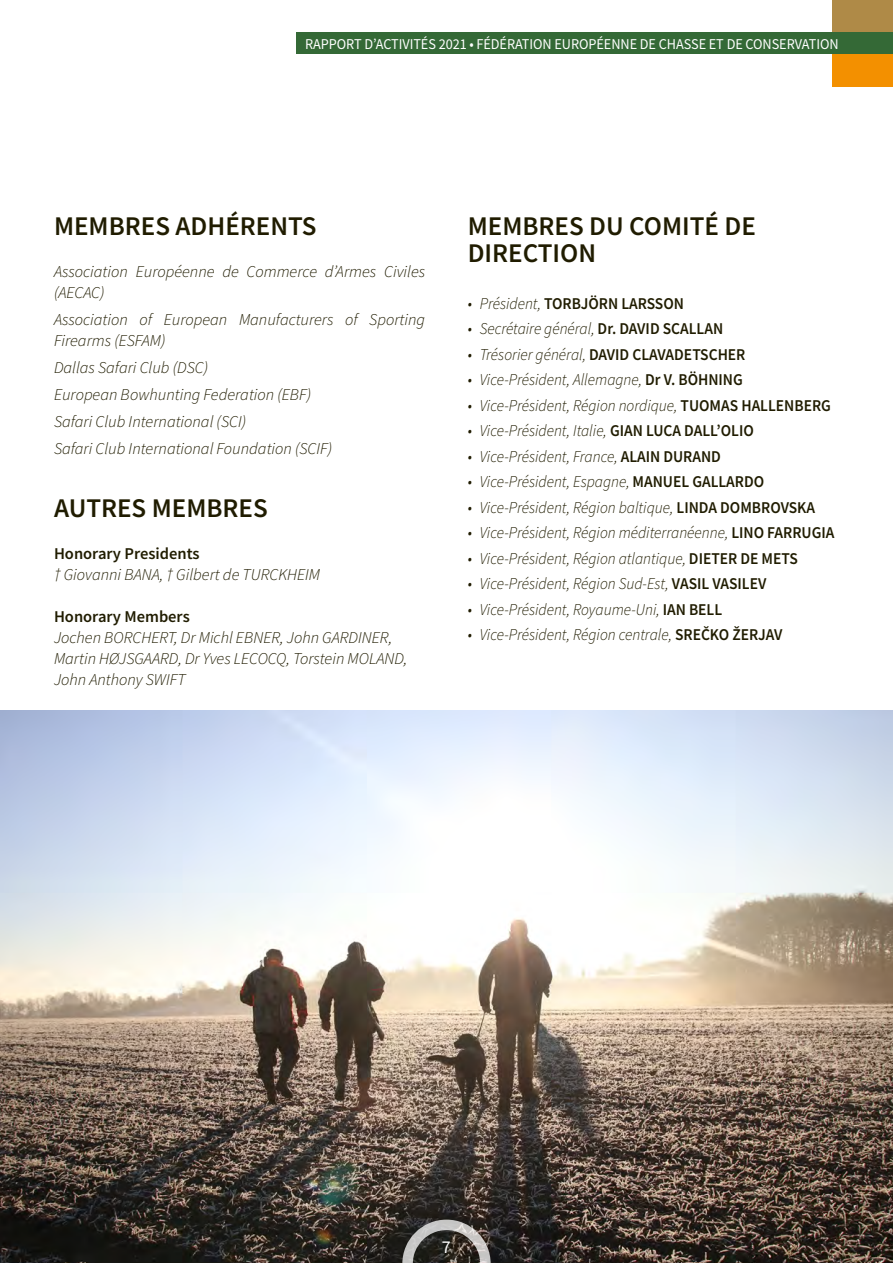
<style>
.page{position:relative;width:893px;height:1263px;background:#fff}
.page>*{position:absolute;margin:0;border:0;box-sizing:border-box;transform-origin:0 0}
.t1{font:600 27px/27px "Source Sans Pro";color:#201c00}
.t2{font:18px "Source Sans Pro";color:#fff}
.t3{font:italic 300 16.5px "Source Sans Pro";color:#201c00;scale:.94 1}
.t4{font:italic 300 16.5px/21px "Source Sans Pro";color:#201c00}
.t5{font:600 16.5px "Source Sans Pro";color:#201c00}
.t6{font:600 16.5px "Source Sans Pro";color:#201c00;scale:.94 1}
.t7{font:15px "Source Sans Pro";letter-spacing:-.005em;color:#fff;scale:.95 1}
.s1{font-weight:300;font-style:italic}
.s2{font-weight:600;font-style:normal}
</style>
<div class="page">
<div style="left:832px;top:33px;width:61px;height:53px;background:#f39000"></div>
<div style="left:832px;top:0;width:61px;height:54px;background:#af8a47"></div>
<div style="left:296px;top:33px;width:597px;height:21px;background:#346936"></div>
<img style="left:0;top:710px;width:893px;height:553px">
<svg style="left:397px;top:1213px;width:99px;height:50px;background:#55514e"></svg>
<p class="t7" style="left:305px;top:34px;width:563px">RAPPORT D’ACTIVITÉS 2021 • FÉDÉRATION EUROPÉENNE DE CHASSE ET DE CONSERVATION</p>
<h1 class="t1" style="left:54px;top:213px;width:264px">MEMBRES ADHÉRENTS</h1>
<p class="t4" style="left:54px;top:261px;width:373px">Association Européenne de Commerce d’Armes Civiles (AECAC)</p>
<p class="t4" style="left:54px;top:309px;width:373px">Association of European Manufacturers of Sporting<br>Firearms (ESFAM)</p>
<p class="t4" style="left:54px;top:354px;width:280px;line-height:27px">Dallas Safari Club (DSC)<br>European Bowhunting Federation (EBF)<br>Safari Club International (SCI)<br>Safari Club International Foundation (SCIF)</p>
<h1 class="t1" style="left:54px;top:495px;width:215px">AUTRES MEMBRES</h1>
<p class="t5" style="left:54px;top:543px;width:147px">Honorary Presidents</p>
<p class="t4" style="left:54px;top:564px;width:268px">† Giovanni BANA, † Gilbert de TURCKHEIM</p>
<p class="t5" style="left:54px;top:606px;width:137px">Honorary Members</p>
<p class="t4" style="left:54px;top:627px;width:355px">Jochen BORCHERT, Dr Michl EBNER, John GARDINER,<br>Martin HØJSGAARD, Dr Yves LECOCQ, Torstein MOLAND,<br>John Anthony SWIFT</p>
<h1 class="t1" style="left:468px;top:213px;width:290px">MEMBRES DU COMITÉ DE<br>DIRECTION</h1>
<p class="t6" style="left:468px;top:293px;width:232px"><span class="s1">• Président,</span> TORBJÖRN LARSSON</p>
<p class="t3" style="left:468px;top:319px;width:273px">• Secrétaire général, <span class="s2">Dr. DAVID SCALLAN</span></p>
<p class="t3" style="left:468px;top:344px;width:297px">• Trésorier général, <span class="s2">DAVID CLAVADETSCHER</span></p>
<p class="t3" style="left:468px;top:370px;width:294px">• Vice-Président, Allemagne, <span class="s2">Dr V. BÖHNING</span></p>
<p class="t3" style="left:468px;top:395px;width:388px">• Vice-Président, Région nordique, <span class="s2">TUOMAS HALLENBERG</span></p>
<p class="t3" style="left:468px;top:421px;width:306px">• Vice-Président, Italie, <span class="s2">GIAN LUCA DALL’OLIO</span></p>
<p class="t3" style="left:468px;top:446px;width:271px">• Vice-Président, France, <span class="s2">ALAIN DURAND</span></p>
<p class="t3" style="left:468px;top:472px;width:317px">• Vice-Président, Espagne, <span class="s2">MANUEL GALLARDO</span></p>
<p class="t3" style="left:468px;top:497px;width:371px">• Vice-Président, Région baltique, <span class="s2">LINDA DOMBROVSKA</span></p>
<p class="t3" style="left:468px;top:523px;width:392px">• Vice-Président, Région méditerranéenne, <span class="s2">LINO FARRUGIA</span></p>
<p class="t3" style="left:468px;top:548px;width:353px">• Vice-Président, Région atlantique, <span class="s2">DIETER DE METS</span></p>
<p class="t3" style="left:468px;top:574px;width:319px">• Vice-Président, Région Sud-Est, <span class="s2">VASIL VASILEV</span></p>
<p class="t3" style="left:468px;top:599px;width:272px">• Vice-Président, Royaume-Uni, <span class="s2">IAN BELL</span></p>
<p class="t3" style="left:468px;top:625px;width:336px">• Vice-Président, Région centrale, <span class="s2">SREČKO ŽERJAV</span></p>
<p class="t2" style="left:442px;top:1235px;width:10px">7</p>
</div>
